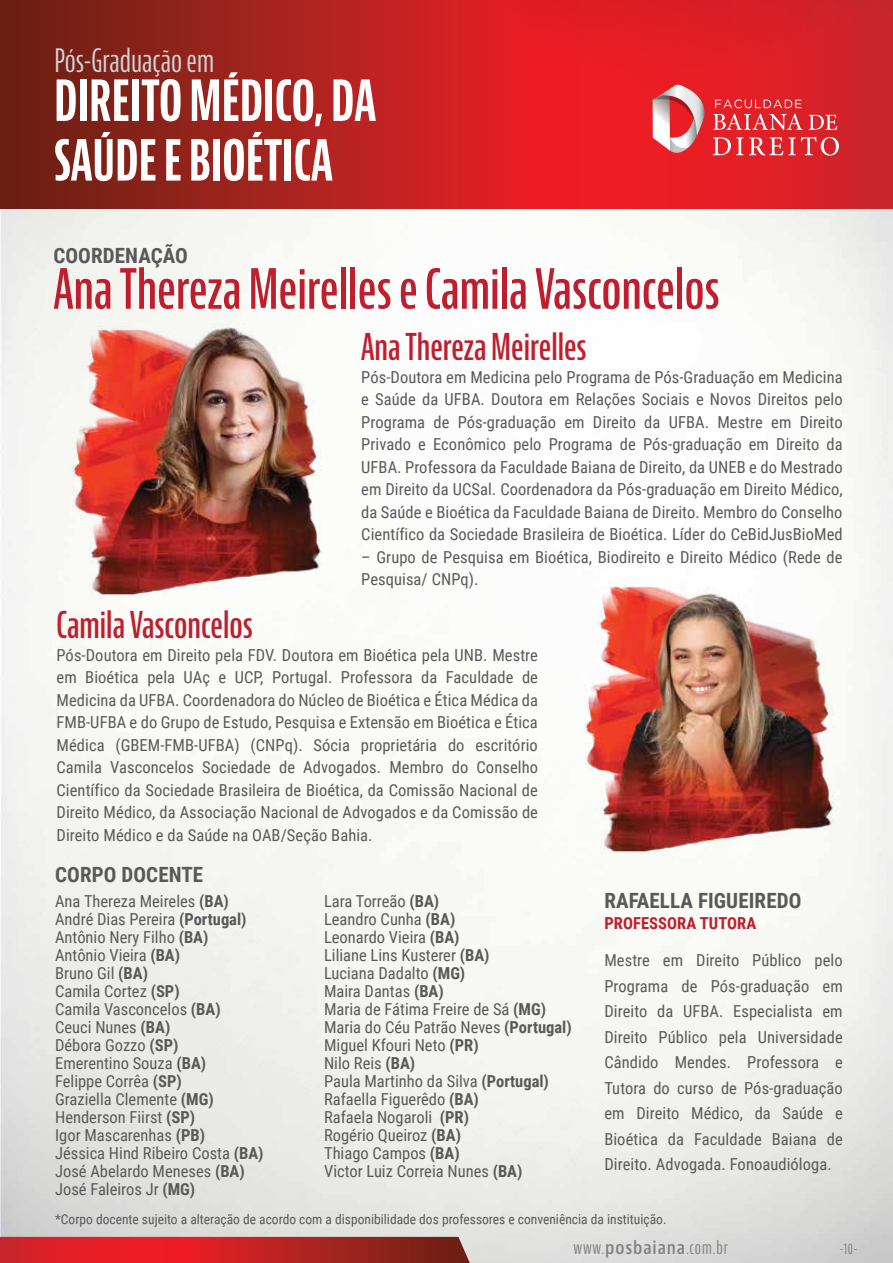
<style>
.page{position:relative;width:893px;height:1263px;background:#fff}
.page>*{position:absolute;margin:0;border:0;box-sizing:border-box;transform-origin:0 0}
.t1{font:700 extra-condensed 55.2px/59.7px "Bernino Sans";color:#fff}
.t2{font:600 extra-condensed 54px "Bernino Sans";color:#be1e2d}
.t3{font:600 extra-condensed 36px "Bernino Sans";color:#be1e2d}
.t4{font:extra-condensed 31.5px "Bernino Sans";color:#d1d3d4}
.t5{font:700 21px "Roboto Condensed";letter-spacing:.005em;color:#58595b}
.t6{font:extra-condensed 18px "Bernino Sans";letter-spacing:.045em;color:#808285}
.t7{font:16.5px/18px "Roboto Condensed";color:#58595b;text-align:justify}
.t8{font:700 16.5px "Roboto Condensed";letter-spacing:.005em;color:#be1e2d}
.t9{font:extra-condensed 15px "Bernino Sans";color:#808285}
.t10{font:13.5px "Roboto Condensed";color:#58595b}
.s1{font-weight:700}
.s2{font-weight:600;font-stretch:condensed}
</style>
<div class="page">
<img style="left:0;top:208px;width:893px;height:1055px">
<svg style="left:0;top:1237px;width:470px;height:26px;background:#bf2323"></svg>
<svg style="left:0;top:0;width:893px;height:208px;background:#bb2020"></svg>
<svg style="left:652px;top:85px;width:54px;height:69px"></svg>
<svg style="left:715px;top:99px;width:87px;height:9px"></svg>
<svg style="left:713px;top:114px;width:90px;height:16px"></svg>
<svg style="left:809px;top:115px;width:28px;height:15px"></svg>
<svg style="left:713px;top:137px;width:126px;height:19px;background:#e6585e"></svg>
<img style="left:38px;top:313px;width:319px;height:319px">
<img style="left:549px;top:571px;width:319px;height:319px">
<h3 class="t4" style="left:54px;top:43px;width:161px">Pós-Graduação em</h3>
<h1 class="t1" style="left:54px;top:73px;width:323px">DIREITO MÉDICO, DA<br>SAÚDE E BIOÉTICA</h1>
<p class="t5" style="left:53px;top:240px;width:136px">COORDENAÇÃO</p>
<h2 class="t2" style="left:53px;top:258px;width:668px">Ana Thereza Meirelles e Camila Vasconcelos</h2>
<h3 class="t3" style="left:361px;top:327px;width:227px">Ana Thereza Meirelles</h3>
<p class="t7" style="left:361px;top:365px;width:483px;line-height:22.5px">Pós-Doutora em Medicina pelo Programa de Pós-Graduação em Medicina e Saúde da UFBA. Doutora em Relações Sociais e Novos Direitos pelo Programa de Pós-graduação em Direito da UFBA. Mestre em Direito Privado e Econômico pelo Programa de Pós-graduação em Direito da UFBA. Professora da Faculdade Baiana de Direito, da UNEB e do Mestrado em Direito da UCSal. Coordenadora da Pós-graduação em Direito Médico, da Saúde e Bioética da Faculdade Baiana de Direito. Membro do Conselho Científico da Sociedade Brasileira de Bioética. Líder do CeBidJusBioMed</p>
<p class="t7" style="left:361px;top:545px;width:483px;line-height:22.5px">– Grupo de Pesquisa em Bioética, Biodireito e Direito Médico (Rede de<br>Pesquisa/ CNPq).</p>
<h3 class="t3" style="left:57px;top:604px;width:198px">Camila Vasconcelos</h3>
<p class="t7" style="left:57px;top:643px;width:483px;line-height:22.5px">Pós-Doutora em Direito pela FDV. Doutora em Bioética pela UNB. Mestre em Bioética pela UAç e UCP, Portugal. Professora da Faculdade de Medicina da UFBA. Coordenadora do Núcleo de Bioética e Ética Médica da FMB-UFBA e do Grupo de Estudo, Pesquisa e Extensão em Bioética e Ética Médica (GBEM-FMB-UFBA) (CNPq). Sócia proprietária do escritório Camila Vasconcelos Sociedade de Advogados. Membro do Conselho Científico da Sociedade Brasileira de Bioética, da Comissão Nacional de Direito Médico, da Associação Nacional de Advogados e da Comissão de Direito Médico e da Saúde na OAB/Seção Bahia.</p>
<p class="t5" style="left:55px;top:860px;width:150px">CORPO DOCENTE</p>
<p class="t7" style="left:55px;top:891px;width:210px;text-align:left">Ana Thereza Meireles <span class="s1">(BA)<br></span>André Dias Pereira <span class="s1">(Portugal)<br></span>Antônio Nery Filho <span class="s1">(BA)<br></span>Antônio Vieira <span class="s1">(BA)<br></span>Bruno Gil <span class="s1">(BA)<br></span>Camila Cortez <span class="s1">(SP)<br></span>Camila Vasconcelos <span class="s1">(BA)<br></span>Ceuci Nunes <span class="s1">(BA)<br></span>Débora Gozzo <span class="s1">(SP)<br></span>Emerentino Souza <span class="s1">(BA)<br></span>Felippe Corrêa <span class="s1">(SP)<br></span>Graziella Clemente <span class="s1">(MG)<br></span>Henderson Fiirst <span class="s1">(SP)<br></span>Igor Mascarenhas <span class="s1">(PB)<br></span>Jéssica Hind Ribeiro Costa <span class="s1">(BA)<br></span>José Abelardo Meneses <span class="s1">(BA)<br></span>José Faleiros Jr <span class="s1">(MG)</span></p>
<p class="t7" style="left:324px;top:891px;width:249px;text-align:left">Lara Torreão <span class="s1">(BA)<br></span>Leandro Cunha <span class="s1">(BA)<br></span>Leonardo Vieira <span class="s1">(BA)<br></span>Liliane Lins Kusterer <span class="s1">(BA)<br></span>Luciana Dadalto <span class="s1">(MG)<br></span>Maira Dantas <span class="s1">(BA)<br></span>Maria de Fátima Freire de Sá <span class="s1">(MG)<br></span>Maria do Céu Patrão Neves <span class="s1">(Portugal)<br></span>Miguel Kfouri Neto <span class="s1">(PR)<br></span>Nilo Reis <span class="s1">(BA)<br></span>Paula Martinho da Silva <span class="s1">(Portugal)<br></span>Rafaella Figuerêdo <span class="s1">(BA)<br></span>Rafaela Nogaroli <span class="s1">(PR)<br></span>Rogério Queiroz <span class="s1">(BA)<br></span>Thiago Campos <span class="s1">(BA)<br></span>Victor Luiz Correia Nunes <span class="s1">(BA)</span></p>
<p class="t10" style="left:55px;top:1209px;width:613px">*Corpo docente sujeito a alteração de acordo com a disponibilidade dos professores e conveniência da instituição.</p>
<p class="t5" style="left:604px;top:885px;width:199px">RAFAELLA FIGUEIREDO</p>
<p class="t8" style="left:604px;top:911px;width:153px">PROFESSORA TUTORA</p>
<p class="t7" style="left:604px;top:947px;width:240px;line-height:25.5px">Mestre em Direito Público pelo Programa de Pós-graduação em Direito da UFBA. Especialista em Direito Público pela Universidade Cândido Mendes. Professora e Tutora do curso de Pós-graduação em Direito Médico, da Saúde e Bioética da Faculdade Baiana de Direito. Advogada. Fonoaudióloga.</p>
<p class="t6" style="left:573px;top:1237px;width:156px">www.<span class="s2">posbaiana</span>.com.br</p>
<p class="t9" style="left:840px;top:1240px;width:19px">-10-</p>
</div>
